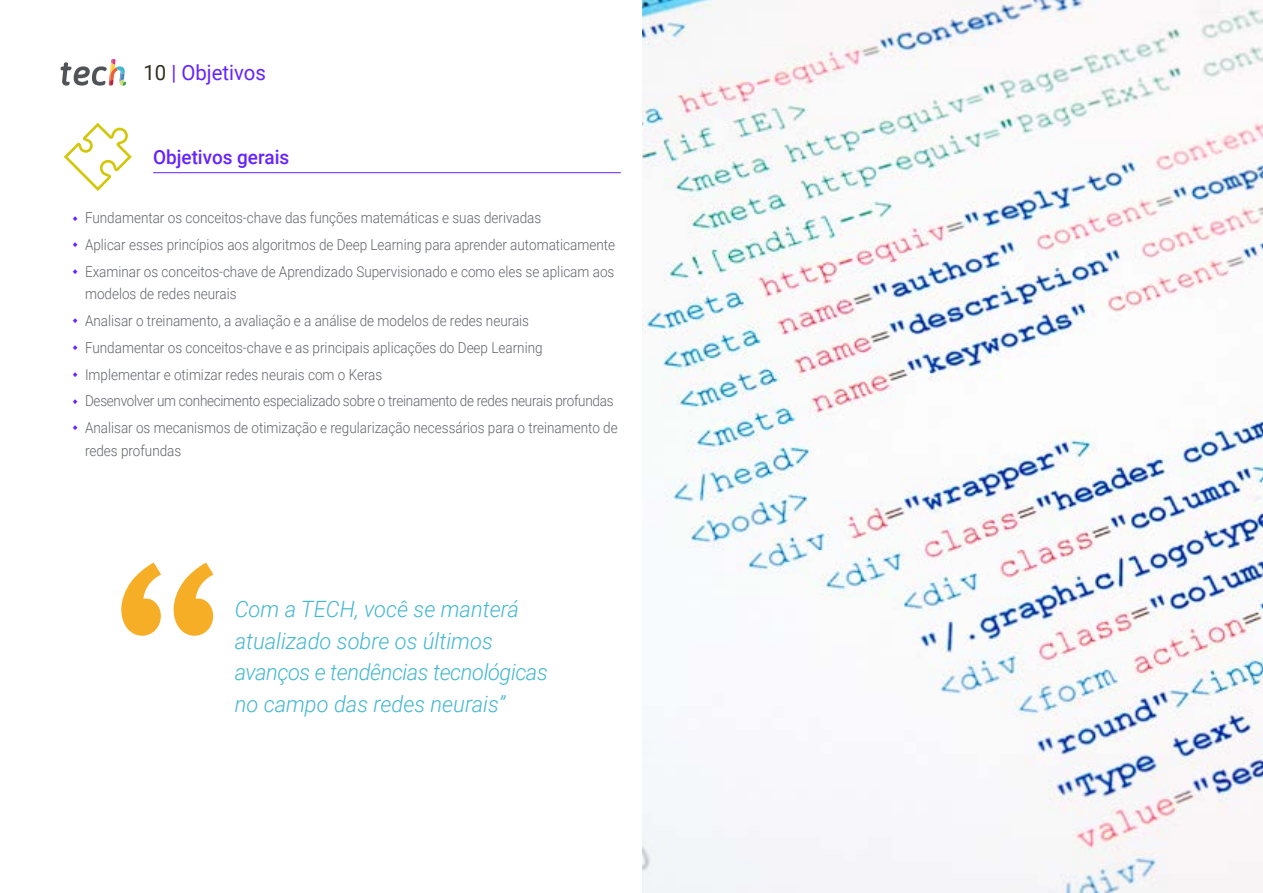
<style>
.page{position:relative;width:1263px;height:893px;background:#fff}
.page>*{position:absolute;margin:0;border:0;box-sizing:border-box;transform-origin:0 0}
.t1{font:italic 300 22.5px/31.5px "Roboto";color:#43b7cf}
.t2{font:21px "Roboto";color:#6522ff}
.t3{font:500 19.5px "Roboto";color:#6522ff}
.t4{font:300 15px/26.7px "Roboto";color:#61646a;scale:.9 1}
.s1{color:#312e20}
</style>
<div class="page">
<hr style="left:153px;top:172px;width:468px;height:1px;background:#6522ff">
<svg style="left:64px;top:123px;width:68px;height:68px"></svg>
<img style="left:642px;top:0;width:621px;height:893px">
<svg style="left:121px;top:562px;width:92px;height:74px"></svg>
<svg style="left:61px;top:59px;width:65px;height:27px"></svg>
<h2 class="t2" style="left:144px;top:57px;width:124px"><span class="s1">10</span> | Objetivos</h2>
<h3 class="t3" style="left:153px;top:144px;width:138px">Objetivos gerais</h3>
<p class="t4" style="left:85px;top:204px;width:590px">Fundamentar os conceitos-chave das funções matemáticas e suas derivadas<br>Aplicar esses princípios aos algoritmos de Deep Learning para aprender automaticamente<br>Examinar os conceitos-chave de Aprendizado Supervisionado e como eles se aplicam aos</p>
<p class="t4" style="left:85px;top:280px;width:593px">modelos de redes neurais<br>Analisar o treinamento, a avaliação e a análise de modelos de redes neurais<br>Fundamentar os conceitos-chave e as principais aplicações do Deep Learning Implementar e otimizar redes neurais com o Keras<br>Desenvolver um conhecimento especializado sobre o treinamento de redes neurais profundas Analisar os mecanismos de otimização e regularização necessários para o treinamento de</p>
<p class="t4" style="left:85px;top:436px;width:109px">redes profundas</p>
<h1 class="t1" style="left:235px;top:592px;width:315px">Com a TECH, você se manterá atualizado sobre os últimos avanços e tendências tecnológicas no campo das redes neurais”</h1>
</div>
